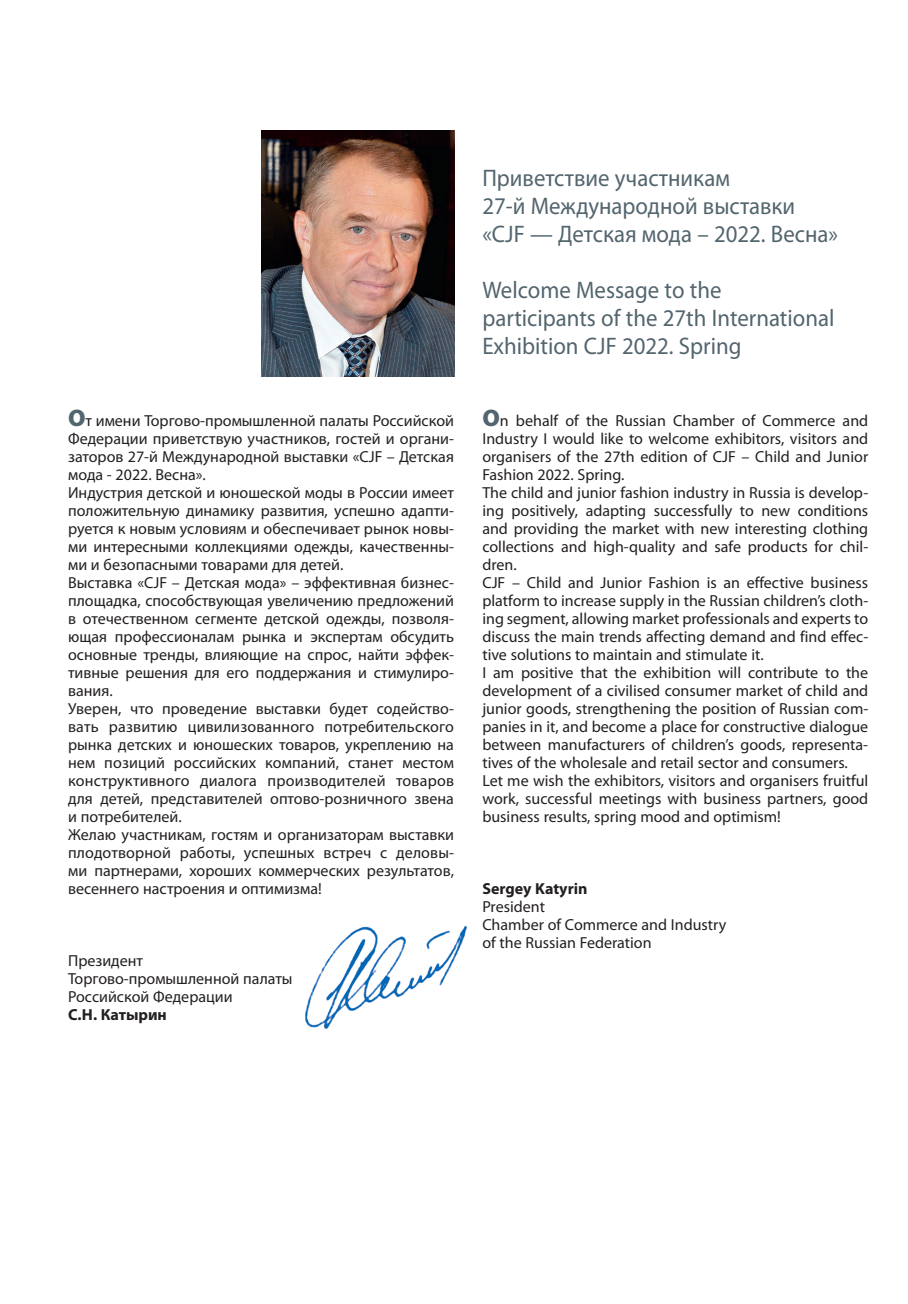
<style>
.page{position:relative;width:908px;height:1304px;background:#fff}
.page>*{position:absolute;margin:0;border:0;box-sizing:border-box;transform-origin:0 0}
.t1{font:24px/28px "Myriad Pro";color:#53656e;scale:.95 1}
.t2{font:16px/18px "Myriad Pro";color:#231f20}
.t3{font:700 16px "Myriad Pro";color:#231f20}
.s1{font-weight:900;font-size:24px;color:#53656e}
</style>
<div class="page">
<img style="left:305px;top:925px;width:162px;height:104px">
<img style="left:261px;top:130px;width:193px;height:246px">
<p class="t2" style="left:68px;top:411px;width:387px"><span class="s1">О</span>т имени Торгово-промышленной палаты Российской Федерации приветствую участников, гостей и органи&shy;заторов 27-й Международной выставки «CJF – Детская мода - 2022. Весна».<br>Индустрия детской и юношеской моды в России имеет положительную динамику развития, успешно адапти&shy;руется к новым условиям и обеспечивает рынок новы&shy;ми интересными коллекциями одежды, качественны&shy;ми и безопасными товарами для детей.<br>Выставка «CJF – Детская мода» – эффективная бизнес&shy;площадка, способствующая увеличению предложений в отечественном сегменте детской одежды, позволя&shy;ющая профессионалам рынка и экспертам обсудить основные тренды, влияющие на спрос, найти эффек&shy;тивные решения для его поддержания и стимулиро&shy;вания.<br>Уверен, что проведение выставки будет содейство&shy;вать развитию цивилизованного потребительского рынка детских и юношеских товаров, укреплению на нем позиций российских компаний, станет местом конструктивного диалога производителей товаров для детей, представителей оптово-розничного звена и потребителей.<br>Желаю участникам, гостям и организаторам выставки плодотворной работы, успешных встреч с деловы&shy;ми партнерами, хороших коммерческих результатов, весеннего настроения и оптимизма!</p>
<p class="t2" style="left:68px;top:951px;width:226px">Президент<br>Торгово-промышленной палаты<br>Российской Федерации</p>
<p class="t3" style="left:68px;top:1004px;width:100px">С.Н. Катырин</p>
<h1 class="t1" style="left:482px;top:164px;width:376px">Приветствие участникам<br>27-й Международной выставки «CJF — Детская мода – 2022. Весна»</h1>
<h1 class="t1" style="left:482px;top:276px;width:372px">Welcome Message to the participants of the 27th International<br>Exhibition CJF 2022. Spring</h1>
<p class="t2" style="left:482px;top:411px;width:387px"><span class="s1">O</span>n behalf of the Russian Chamber of Commerce and Industry I would like to welcome exhibitors, visitors and organisers of the 27th edition of CJF – Child and Junior Fashion 2022. Spring.<br>The child and junior fashion industry in Russia is develop&shy;ing positively, adapting successfully to new conditions and providing the market with new interesting clothing collections and high-quality and safe products for chil&shy;dren.<br>CJF – Child and Junior Fashion is an effective business platform to increase supply in the Russian children’s cloth&shy;ing segment, allowing market professionals and experts to discuss the main trends affecting demand and find effec&shy;tive solutions to maintain and stimulate it.<br>I am positive that the exhibition will contribute to the development of a civilised consumer market of child and junior goods, strengthening the position of Russian com&shy;panies in it, and become a place for constructive dialogue between manufacturers of children’s goods, representa&shy;tives of the wholesale and retail sector and consumers.<br>Let me wish the exhibitors, visitors and organisers fruitful work, successful meetings with business partners, good business results, spring mood and optimism!</p>
<p class="t3" style="left:482px;top:878px;width:107px">Sergey Katyrin</p>
<p class="t2" style="left:482px;top:897px;width:245px">President<br>Chamber of Commerce and Industry of the Russian Federation</p>
</div>
